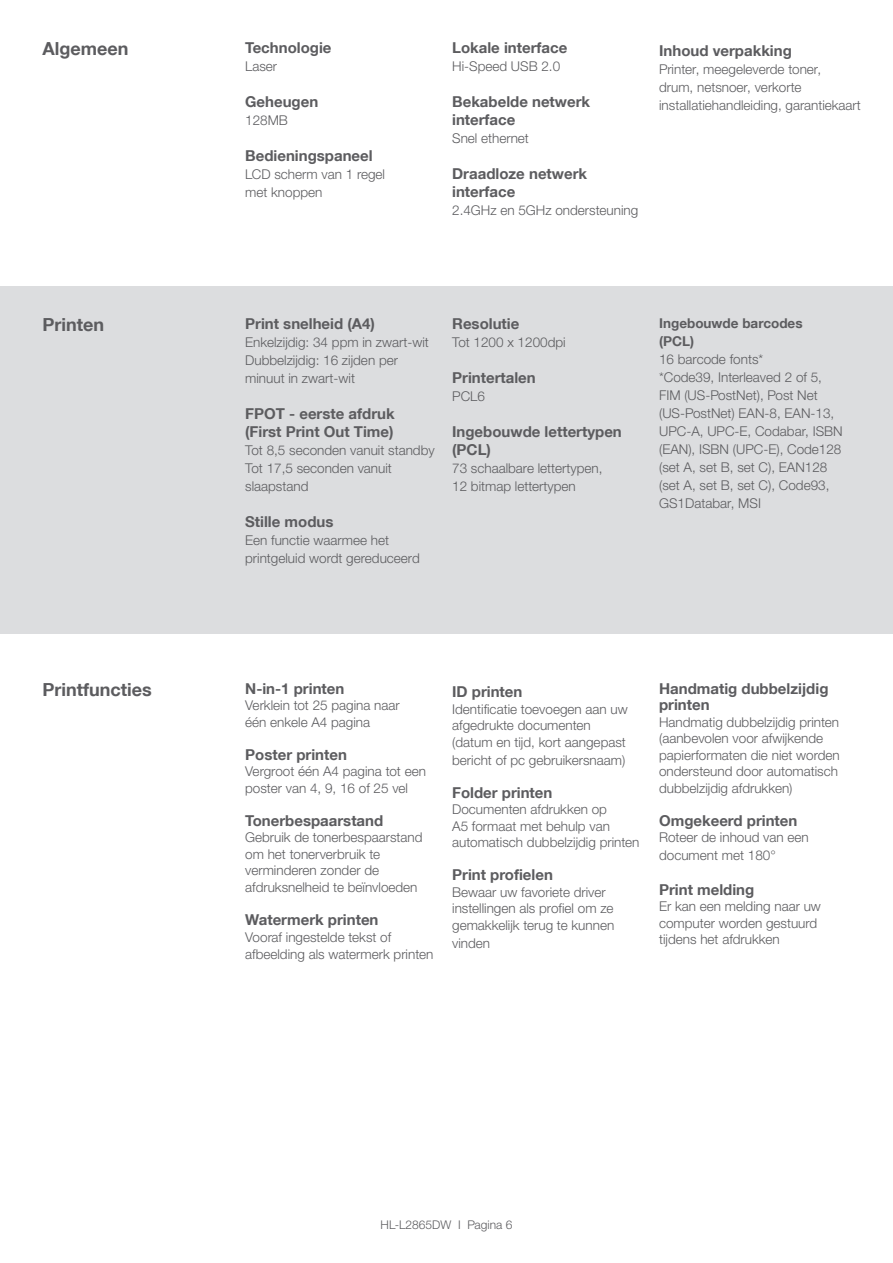
<style>
.page{position:relative;width:893px;height:1263px;background:#fff}
.page>*{position:absolute;margin:0;border:0;box-sizing:border-box;transform-origin:0 0}
.t1{font:700 18px "Helvetica Neue LT Com";color:#5c5c5f}
.t2{font:700 15px/18px "Helvetica Neue LT Com";color:#5c5c5f}
.t3{font:300 13.5px/18px "Helvetica Neue LTW1 G";color:#5c5c5f}
.t4{font:700 13.5px/18px "Helvetica Neue LT Com";color:#5c5c5f}
.t5{font:300 12px "Helvetica Neue LTW1 G";color:#5c5c5f}
</style>
<div class="page">
<div style="left:0;top:287px;width:893px;height:347px;background:#dcdddf"></div>
<h1 class="t1" style="left:43px;top:38px;width:87px">Algemeen</h1>
<p class="t2" style="left:245px;top:38px;width:88px">Technologie</p>
<p class="t3" style="left:245px;top:57px;width:34px">Laser</p>
<p class="t2" style="left:245px;top:92px;width:75px">Geheugen</p>
<p class="t3" style="left:245px;top:111px;width:44px">128MB</p>
<p class="t2" style="left:245px;top:146px;width:129px">Bedieningspaneel</p>
<p class="t3" style="left:245px;top:165px;width:141px">LCD scherm van 1 regel met knoppen</p>
<p class="t2" style="left:452px;top:38px;width:117px">Lokale interface</p>
<p class="t3" style="left:452px;top:57px;width:110px">Hi-Speed USB 2.0</p>
<p class="t2" style="left:452px;top:92px;width:140px">Bekabelde netwerk interface</p>
<p class="t3" style="left:452px;top:129px;width:78px">Snel ethernet</p>
<p class="t2" style="left:452px;top:164px;width:136px">Draadloze netwerk interface</p>
<p class="t3" style="left:452px;top:201px;width:188px">2.4GHz en 5GHz ondersteuning</p>
<p class="t2" style="left:659px;top:42px;width:134px">Inhoud verpakking</p>
<p class="t3" style="left:659px;top:61px;width:203px">Printer, meegeleverde toner,<br>drum, netsnoer, verkorte installatiehandleiding, garantiekaart</p>
<h1 class="t1" style="left:43px;top:313px;width:63px">Printen</h1>
<p class="t2" style="left:245px;top:314px;width:131px">Print snelheid (A4)</p>
<p class="t3" style="left:245px;top:333px;width:185px">Enkelzijdig: 34 ppm in zwart-wit<br>Dubbelzijdig: 16 zijden per minuut in zwart-wit</p>
<p class="t2" style="left:245px;top:404px;width:151px">FPOT - eerste afdruk (First Print Out Time)</p>
<p class="t3" style="left:245px;top:441px;width:191px">Tot 8,5 seconden vanuit standby<br>Tot 17,5 seconden vanuit slaapstand</p>
<p class="t2" style="left:245px;top:512px;width:90px">Stille modus</p>
<p class="t3" style="left:245px;top:531px;width:176px">Een functie waarmee het printgeluid wordt gereduceerd</p>
<p class="t2" style="left:452px;top:314px;width:69px">Resolutie</p>
<p class="t3" style="left:452px;top:333px;width:115px">Tot 1200 x 1200dpi</p>
<p class="t2" style="left:452px;top:368px;width:85px">Printertalen</p>
<p class="t3" style="left:452px;top:387px;width:34px">PCL6</p>
<p class="t2" style="left:452px;top:422px;width:171px">Ingebouwde lettertypen (PCL)</p>
<p class="t3" style="left:452px;top:459px;width:152px">73 schaalbare lettertypen,<br>12 bitmap lettertypen</p>
<p class="t4" style="left:659px;top:314px;width:145px">Ingebouwde barcodes (PCL)</p>
<p class="t3" style="left:659px;top:350px;width:185px">16 barcode fonts*<br>*Code39, Interleaved 2 of 5,<br>FIM (US-PostNet), Post Net (US-PostNet) EAN-8, EAN-13,<br>UPC-A, UPC-E, Codabar, ISBN (EAN), ISBN (UPC-E), Code128 (set A, set B, set C), EAN128 (set A, set B, set C), Code93,<br>GS1Databar, MSI</p>
<p class="t2" style="left:245px;top:679px;width:101px">N-in-1 printen</p>
<p class="t3" style="left:245px;top:697px;width:156px;line-height:16.5px">Verklein tot 25 pagina naar één enkele A4 pagina</p>
<p class="t2" style="left:245px;top:745px;width:103px">Poster printen</p>
<p class="t3" style="left:245px;top:763px;width:182px;line-height:16.5px">Vergroot één A4 pagina tot een poster van 4, 9, 16 of 25 vel</p>
<p class="t2" style="left:245px;top:811px;width:140px">Tonerbespaarstand</p>
<p class="t3" style="left:245px;top:829px;width:179px;line-height:16.5px">Gebruik de tonerbespaarstand om het tonerverbruik te verminderen zonder de afdruksnelheid te beïnvloeden</p>
<p class="t2" style="left:245px;top:910px;width:135px">Watermerk printen</p>
<p class="t3" style="left:245px;top:928px;width:190px">Vooraf ingestelde tekst of afbeelding als watermerk printen</p>
<h1 class="t1" style="left:43px;top:678px;width:111px">Printfuncties</h1>
<p class="t2" style="left:452px;top:682px;width:72px">ID printen</p>
<p class="t3" style="left:452px;top:700px;width:177px;line-height:16.5px">Identificatie toevoegen aan uw afgedrukte documenten (datum en tijd, kort aangepast</p>
<p class="t3" style="left:452px;top:751px;width:175px">bericht of pc gebruikersnaam)</p>
<p class="t2" style="left:452px;top:783px;width:102px">Folder printen</p>
<p class="t3" style="left:452px;top:801px;width:189px;line-height:16.5px">Documenten afdrukken op<br>A5 formaat met behulp van automatisch dubbelzijdig printen</p>
<p class="t2" style="left:452px;top:865px;width:102px">Print profielen</p>
<p class="t3" style="left:452px;top:883px;width:164px;line-height:16.5px">Bewaar uw favoriete driver instellingen als profiel om ze gemakkelijk terug te kunnen</p>
<p class="t3" style="left:452px;top:934px;width:40px">vinden</p>
<p class="t2" style="left:659px;top:680px;width:171px;line-height:16.5px">Handmatig dubbelzijdig printen</p>
<p class="t3" style="left:659px;top:714px;width:182px;line-height:16.5px">Handmatig dubbelzijdig printen (aanbevolen voor afwijkende papierformaten die niet worden ondersteund door automatisch dubbelzijdig afdrukken)</p>
<p class="t2" style="left:659px;top:811px;width:140px">Omgekeerd printen</p>
<p class="t3" style="left:659px;top:829px;width:151px">Roteer de inhoud van een document met 180°</p>
<p class="t2" style="left:659px;top:880px;width:97px">Print melding</p>
<p class="t3" style="left:659px;top:898px;width:163px;line-height:16.5px">Er kan een melding naar uw computer worden gestuurd tijdens het afdrukken</p>
<p class="t5" style="left:381px;top:1217px;width:133px">HL-L2865DW I Pagina 6</p>
</div>
